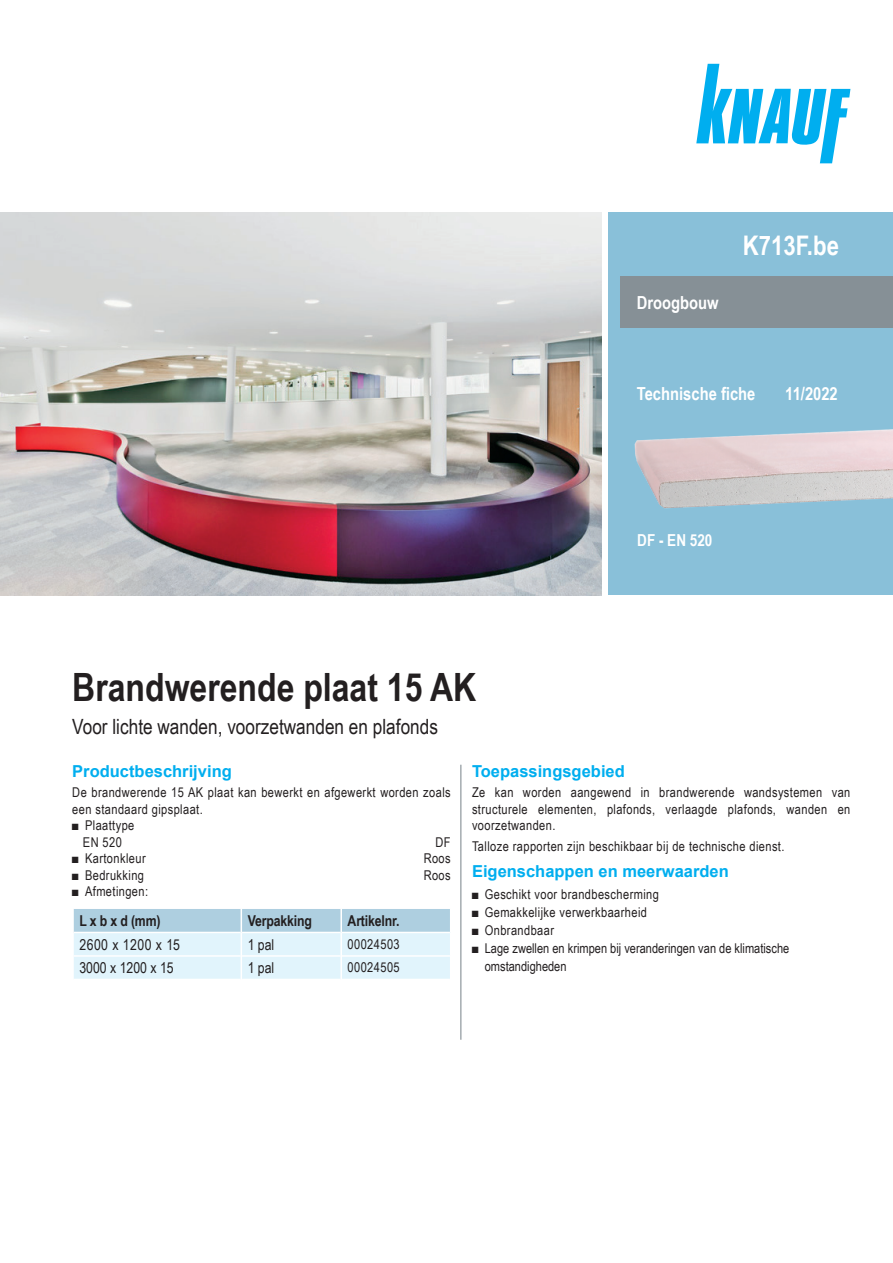
<style>
.page{position:relative;width:893px;height:1263px;background:#fff}
.page>*{position:absolute;margin:0;border:0;box-sizing:border-box;transform-origin:0 0}
.t1{font:700 39px "Arial Narrow";color:#231f20}
.t2{font:700 27px "Arial Narrow";color:#fff}
.t3{font:21px "Arial Narrow";color:#231f20}
.t4{font:700 18px "Arial Narrow";color:#fff}
.t5{font:700 16.5px "Arial";color:#00aeef}
.t6{font:700 16.5px "Arial Narrow";color:#fff}
.t7{font:700 15px "Arial Narrow";letter-spacing:-.01em;color:#231f20}
.t8{font:15px "Arial Narrow";color:#231f20}
.t9{font:15px "Arial Narrow";letter-spacing:.03em;color:#231f20}
.t10{font:13.5px/16.5px "Arial Narrow";letter-spacing:.03em;color:#231f20}
.t11{font:13.5px/18px "Arial Narrow";color:#231f20}
</style>
<div class="page">
<div style="left:608px;top:213px;width:285px;height:382px;background:#89c0d9"></div>
<svg style="left:696px;top:64px;width:154px;height:99px"></svg>
<hr style="left:460px;top:765px;width:1px;height:275px;background:#869096">
<svg style="left:73px;top:909px;width:377px;height:70px;background:#d2e8f3"></svg>
<div style="left:621px;top:276px;width:272px;height:52px;background:#869096"></div>
<img style="left:634px;top:429px;width:259px;height:80px">
<img style="left:0;top:213px;width:602px;height:382px">
<h3 class="t4" style="left:637px;top:289px;width:83px">Droogbouw</h3>
<h2 class="t2" style="left:743px;top:225px;width:97px">K713F.be</h2>
<h3 class="t4" style="left:637px;top:380px;width:120px">Technische fiche</h3>
<h3 class="t4" style="left:785px;top:380px;width:54px">11/2022</h3>
<h1 class="t1" style="left:72px;top:657px;width:406px">Brandwerende plaat 15 AK</h1>
<h3 class="t3" style="left:72px;top:712px;width:367px">Voor lichte wanden, voorzetwanden en plafonds</h3>
<p class="t6" style="left:637px;top:528px;width:77px">DF - EN 520</p>
<p class="t5" style="left:72px;top:759px;width:161px">Productbeschrijving</p>
<p class="t10" style="left:72px;top:784px;width:380px">De brandwerende 15 AK plaat kan bewerkt en afgewerkt worden zoals een standaard gipsplaat.</p>
<p class="t10" style="left:72px;top:817px;width:64px;text-align:center">■ Plaattype<br>EN 520</p>
<p class="t10" style="left:436px;top:833px;width:17px">DF</p>
<p class="t10" style="left:72px;top:850px;width:75px">■ Kartonkleur</p>
<p class="t10" style="left:424px;top:850px;width:29px">Roos</p>
<p class="t10" style="left:72px;top:866px;width:73px">■ Bedrukking</p>
<p class="t10" style="left:424px;top:866px;width:29px">Roos</p>
<p class="t10" style="left:72px;top:883px;width:77px">■ Afmetingen:</p>
<p class="t7" style="left:79px;top:909px;width:83px">L x b x d (mm)</p>
<p class="t7" style="left:248px;top:909px;width:66px">Verpakking</p>
<p class="t7" style="left:348px;top:909px;width:53px">Artikelnr.</p>
<p class="t9" style="left:79px;top:933px;width:102px">2600 x 1200 x 15</p>
<p class="t8" style="left:248px;top:933px;width:28px">1 pal</p>
<p class="t10" style="left:348px;top:935px;width:54px">00024503</p>
<p class="t8" style="left:79px;top:957px;width:96px">3000 x 1200 x 15</p>
<p class="t8" style="left:248px;top:957px;width:28px">1 pal</p>
<p class="t10" style="left:348px;top:958px;width:54px">00024505</p>
<p class="t5" style="left:472px;top:759px;width:154px">Toepassingsgebied</p>
<p class="t10" style="left:472px;top:784px;width:380px;text-align:justify">Ze kan worden aangewend in brandwerende wandsystemen van structurele elementen, plafonds, verlaagde plafonds, wanden en voorzetwanden.</p>
<p class="t10" style="left:472px;top:837px;width:314px">Talloze rapporten zijn beschikbaar bij de technische dienst.</p>
<p class="t5" style="left:472px;top:859px;width:258px">Eigenschappen en meerwaarden</p>
<p class="t10" style="left:472px;top:885px;width:188px">■ Geschikt voor brandbescherming</p>
<p class="t10" style="left:472px;top:903px;width:177px">■ Gemakkelijke verwerkbaarheid</p>
<p class="t10" style="left:472px;top:921px;width:84px">■ Onbrandbaar</p>
<p class="t11" style="left:485px;top:939px;width:306px;text-indent:-13px">■ Lage zwellen en krimpen bij veranderingen van de klimatische omstandigheden</p>
</div>
